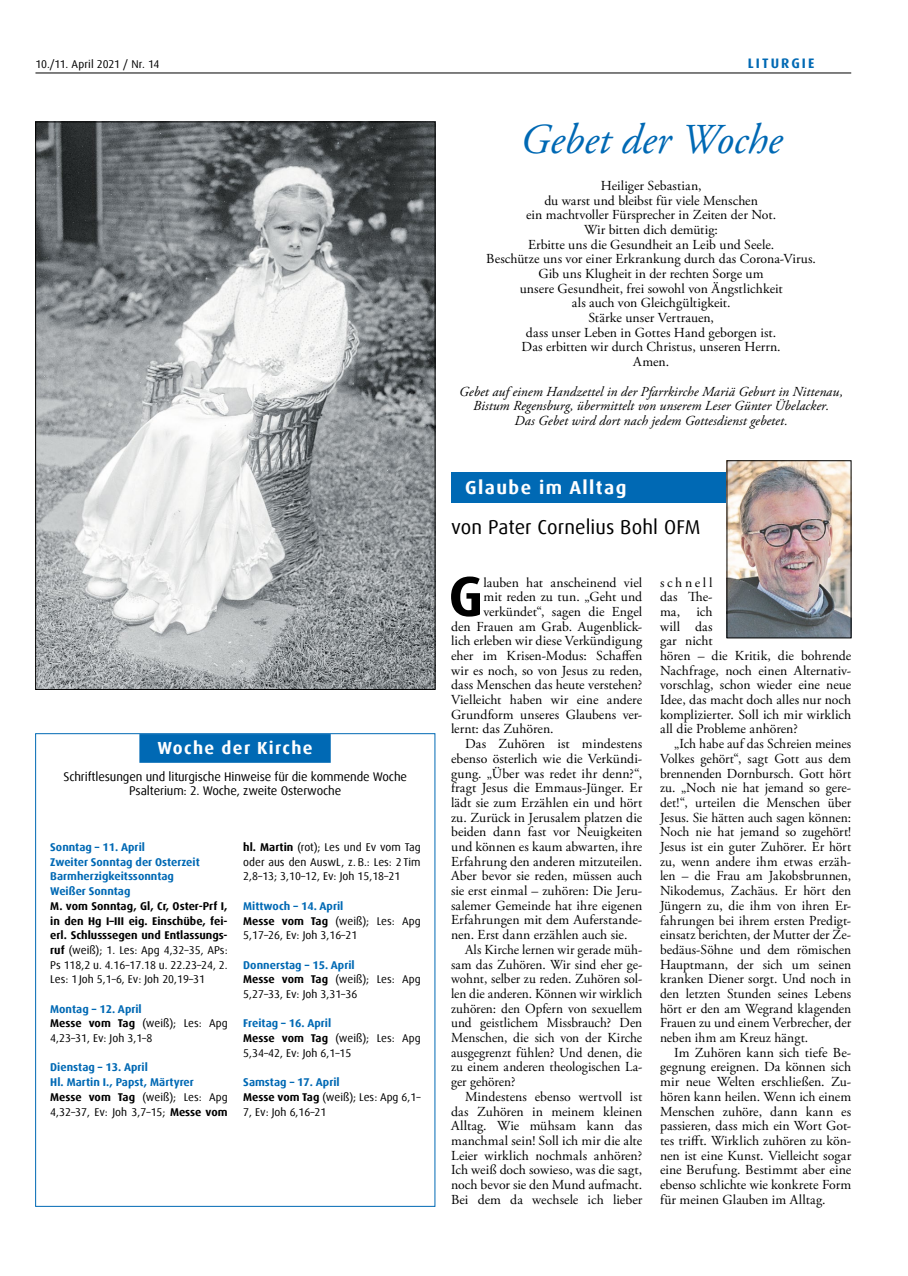
<style>
.page{position:relative;width:908px;height:1276px;background:#fff}
.page>*{position:absolute;margin:0;border:0;box-sizing:border-box;transform-origin:0 0}
.t1{font:700 56.5px "Dax Offc Pro";color:#000}
.t2{font:italic 42.5px "Adobe Garamond Pro";letter-spacing:-.005em;color:#0069b4}
.t3{font:20px "Dax Offc Pro";color:#000}
.t4{font:700 18.75px "Dax Offc Pro";letter-spacing:.075em;color:#fff}
.t5{font:700 17.5px "Dax Offc Pro";letter-spacing:.075em;color:#fff}
.t6{font:13.75px/14.6px "Adobe Garamond Pro";letter-spacing:.005em;color:#000;text-align:justify}
.t7{font:italic 13.75px/14.6px "Adobe Garamond Pro";letter-spacing:.005em;color:#000;text-align:center}
.t8{font:700 13.75px "Dax Offc Pro";letter-spacing:.15em;color:#0069b4}
.t9{font:12.5px/14.8px "Dax Offc Pro";letter-spacing:-.01em;color:#000;text-align:center}
.t10{font:11.25px/14.8px "Dax Offc Pro";color:#000}
.t11{font:700 11.25px/14.6px "Dax Offc Pro";color:#000;text-align:justify}
.t12{font:700 11.25px/14.8px "Dax Offc Pro";color:#0069b4}
.s1{font-weight:400}
.s2{font-weight:700;color:#0069b4}
.s3{font-weight:700}
.s4{color:#000}
.s5{font-weight:400;color:#000}
</style>
<div class="page">
<hr style="left:35px;top:73px;width:815px;height:1px;background:#000">
<div style="left:139px;top:734px;width:191px;height:29px;background:#0069b4"></div>
<div style="left:451px;top:472px;width:398px;height:31px;background:#0069b4"></div>
<img style="left:728px;top:462px;width:120px;height:174px">
<div style="left:726px;top:460px;width:124px;height:178px;border:1px solid #000"></div>
<img style="left:37px;top:124px;width:396px;height:563px">
<p class="t10" style="left:35px;top:56px;width:125px">10./11. April 2021 / Nr. 14</p>
<p class="t8" style="left:747px;top:54px;width:68px">LITURGIE</p>
<h2 class="t2" style="left:520px;top:114px;width:263px">Gebet der Woche</h2>
<p class="t6" style="left:486px;top:179px;width:331px;text-align:center">Heiliger Sebastian,<br>du warst und bleibst für viele Menschen<br>ein machtvoller Fürsprecher in Zeiten der Not.<br>Wir bitten dich demütig:<br>Erbitte uns die Gesundheit an Leib und Seele.<br>Beschütze uns vor einer Erkrankung durch das Corona-Virus.<br>Gib uns Klugheit in der rechten Sorge um<br>unsere Gesundheit, frei sowohl von Ängstlichkeit<br>als auch von Gleichgültigkeit.<br>Stärke unser Vertrauen,<br>dass unser Leben in Gottes Hand geborgen ist.<br>Das erbitten wir durch Christus, unseren Herrn.<br>Amen.</p>
<p class="t7" style="left:459px;top:384px;width:385px">Gebet auf einem Handzettel in der Pfarrkirche Mariä Geburt in Nittenau,<br>Bistum Regensburg, übermittelt von unserem Leser Günter Übelacker.<br>Das Gebet wird dort nach jedem Gottesdienst gebetet.</p>
<p class="t5" style="left:157px;top:736px;width:156px">Woche der Kirche</p>
<p class="t9" style="left:63px;top:769px;width:345px">Schriftlesungen und liturgische Hinweise für die kommende Woche<br>Psalterium: 2. Woche, zweite Osterwoche</p>
<p class="t12" style="left:50px;top:840px;width:151px">Sonntag – 11. April<br>Zweiter Sonntag der Osterzeit<br>Barmherzigkeitssonntag<br>Weißer Sonntag</p>
<p class="t11" style="left:50px;top:898px;width:179px">M. vom Sonntag, Gl, Cr, Oster-Prf I, in den Hg I–III eig. Einschübe, fei&shy;erl. Schlusssegen und Entlassungs&shy;ruf <span class="s1">(weiß); 1. Les: Apg 4,32–35, APs:<br>Ps 118,2 u. 4.16–17.18 u. 22.23–24, 2.<br>Les: 1 Joh 5,1–6, Ev: Joh 20,19–31</span></p>
<p class="t10" style="left:50px;top:1001px;width:179px"><span class="s2">Montag – 12. April<br></span><span class="s3">Messe vom Tag</span> (weiß); Les: Apg<br>4,23–31, Ev: Joh 3,1–8</p>
<p class="t12" style="left:50px;top:1060px;width:179px">Dienstag – 13. April<br>Hl. Martin I., Papst, Märtyrer<br><span class="s4">Messe vom Tag</span> <span class="s5">(weiß); Les: Apg<br>4,32–37, Ev: Joh 3,7–15;</span> <span class="s4">Messe vom</span></p>
<p class="t10" style="left:243px;top:840px;width:179px;text-align:justify"><span class="s3">hl. Martin</span> (rot); Les und Ev vom Tag oder aus den AuswL, z. B.: Les: 2 Tim 2,8–13; 3,10–12, Ev: Joh 15,18–21</p>
<p class="t10" style="left:243px;top:898px;width:179px"><span class="s2">Mittwoch – 14. April<br></span><span class="s3">Messe vom Tag</span> (weiß); Les: Apg<br>5,17–26, Ev: Joh 3,16–21</p>
<p class="t10" style="left:243px;top:957px;width:179px"><span class="s2">Donnerstag – 15. April<br></span><span class="s3">Messe vom Tag</span> (weiß); Les: Apg<br>5,27–33, Ev: Joh 3,31–36</p>
<p class="t10" style="left:243px;top:1016px;width:179px"><span class="s2">Freitag – 16. April<br></span><span class="s3">Messe vom Tag</span> (weiß); Les: Apg<br>5,34–42, Ev: Joh 6,1–15</p>
<p class="t10" style="left:243px;top:1075px;width:179px"><span class="s2">Samstag – 17. April<br></span><span class="s3">Messe vom Tag</span> (weiß); Les: Apg 6,1–<br>7, Ev: Joh 6,16–21</p>
<h3 class="t4" style="left:465px;top:475px;width:163px">Glaube im Alltag</h3>
<h3 class="t3" style="left:451px;top:514px;width:251px">von Pater Cornelius Bohl OFM</h3>
<h1 class="t1" style="left:448px;top:560px;width:36px">G</h1>
<p class="t6" style="left:483px;top:575px;width:160px">lauben hat anscheinend viel</p>
<p class="t6" style="left:483px;top:590px;width:160px">mit reden zu tun. „Geht und</p>
<p class="t6" style="left:483px;top:605px;width:160px">verkündet“, sagen die Engel</p>
<p class="t6" style="left:451px;top:619px;width:193px">den Frauen am Grab. Augenblick-</p>
<p class="t6" style="left:451px;top:634px;width:193px">lich erleben wir diese Verkündigung</p>
<p class="t6" style="left:451px;top:649px;width:193px">eher im Krisen-Modus: Schaffen</p>
<p class="t6" style="left:451px;top:663px;width:193px">wir es noch, so von Jesus zu reden,</p>
<p class="t6" style="left:451px;top:678px;width:193px">dass Menschen das heute verstehen?</p>
<p class="t6" style="left:451px;top:693px;width:193px">Vielleicht haben wir eine andere</p>
<p class="t6" style="left:451px;top:707px;width:193px">Grundform unseres Glaubens ver-</p>
<p class="t6" style="left:451px;top:722px;width:104px">lernt: das Zuhören.</p>
<p class="t6" style="left:465px;top:737px;width:178px">Das Zuhören ist mindestens</p>
<p class="t6" style="left:451px;top:751px;width:193px">ebenso österlich wie die Verkündi-</p>
<p class="t6" style="left:451px;top:766px;width:193px">gung. „Über was redet ihr denn?“,</p>
<p class="t6" style="left:451px;top:781px;width:193px">fragt Jesus die Emmaus-Jünger. Er</p>
<p class="t6" style="left:451px;top:796px;width:192px">lädt sie zum Erzählen ein und hört</p>
<p class="t6" style="left:451px;top:810px;width:193px">zu. Zurück in Jerusalem platzen die</p>
<p class="t6" style="left:451px;top:825px;width:193px">beiden dann fast vor Neuigkeiten</p>
<p class="t6" style="left:451px;top:840px;width:193px">und können es kaum abwarten, ihre</p>
<p class="t6" style="left:451px;top:854px;width:193px">Erfahrung den anderen mitzuteilen.</p>
<p class="t6" style="left:451px;top:869px;width:193px">Aber bevor sie reden, müssen auch</p>
<p class="t6" style="left:451px;top:884px;width:193px">sie erst einmal – zuhören: Die Jeru-</p>
<p class="t6" style="left:451px;top:898px;width:193px">salemer Gemeinde hat ihre eigenen</p>
<p class="t6" style="left:451px;top:913px;width:193px">Erfahrungen mit dem Auferstande-</p>
<p class="t6" style="left:451px;top:928px;width:178px">nen. Erst dann erzählen auch sie.</p>
<p class="t6" style="left:465px;top:942px;width:178px">Als Kirche lernen wir gerade müh-</p>
<p class="t6" style="left:451px;top:957px;width:193px">sam das Zuhören. Wir sind eher ge-</p>
<p class="t6" style="left:451px;top:972px;width:193px">wohnt, selber zu reden. Zuhören sol-</p>
<p class="t6" style="left:451px;top:986px;width:193px">len die anderen. Können wir wirklich</p>
<p class="t6" style="left:451px;top:1001px;width:193px">zuhören: den Opfern von sexuellem</p>
<p class="t6" style="left:451px;top:1016px;width:193px">und geistlichem Missbrauch? Den</p>
<p class="t6" style="left:451px;top:1031px;width:193px">Menschen, die sich von der Kirche</p>
<p class="t6" style="left:451px;top:1045px;width:193px">ausgegrenzt fühlen? Und denen, die</p>
<p class="t6" style="left:451px;top:1060px;width:193px">zu einem anderen theologischen La-</p>
<p class="t6" style="left:451px;top:1075px;width:66px">ger gehören?</p>
<p class="t6" style="left:465px;top:1089px;width:178px">Mindestens ebenso wertvoll ist</p>
<p class="t6" style="left:451px;top:1104px;width:193px">das Zuhören in meinem kleinen</p>
<p class="t6" style="left:451px;top:1119px;width:193px">Alltag. Wie mühsam kann das</p>
<p class="t6" style="left:451px;top:1133px;width:193px">manchmal sein! Soll ich mir die alte</p>
<p class="t6" style="left:451px;top:1148px;width:193px">Leier wirklich nochmals anhören?</p>
<p class="t6" style="left:451px;top:1163px;width:193px">Ich weiß doch sowieso, was die sagt,</p>
<p class="t6" style="left:451px;top:1177px;width:193px">noch bevor sie den Mund aufmacht.</p>
<p class="t6" style="left:451px;top:1192px;width:193px">Bei dem da wechsele ich lieber</p>
<p class="t6" style="left:659px;top:575px;width:193px;text-align:left">schnell<br>das The-<br>ma, ich<br>will das<br>gar nicht<br>hören – die Kritik, die bohrende<br>Nachfrage, noch einen Alternativ&shy;vorschlag, schon wieder eine neue<br>Idee, das macht doch alles nur noch komplizierter. Soll ich mir wirklich all die Probleme anhören?</p>
<p class="t6" style="left:659px;top:737px;width:193px;text-indent:14px">„Ich habe auf das Schreien meines Volkes gehört“, sagt Gott aus dem brennenden Dornbursch. Gott hört zu. „Noch nie hat jemand so gere&shy;det!“, urteilen die Menschen über Jesus. Sie hätten auch sagen können:<br>Noch nie hat jemand so zugehört!<br>Jesus ist ein guter Zuhörer. Er hört zu, wenn andere ihm etwas erzäh&shy;len – die Frau am Jakobsbrunnen, Nikodemus, Zachäus. Er hört den Jüngern zu, die ihm von ihren Er&shy;fahrungen bei ihrem ersten Predigt&shy;einsatz berichten, der Mutter der Ze&shy;bedäus-Söhne und dem römischen Hauptmann, der sich um seinen kranken Diener sorgt. Und noch in den letzten Stunden seines Lebens hört er den am Wegrand klagenden Frauen zu und einem Verbrecher, der neben ihm am Kreuz hängt.</p>
<p class="t6" style="left:659px;top:1045px;width:193px;text-indent:14px">Im Zuhören kann sich tiefe Be&shy;gegnung ereignen. Da können sich mir neue Welten erschließen. Zu&shy;hören kann heilen. Wenn ich einem Menschen zuhöre, dann kann es passieren, dass mich ein Wort Got&shy;tes trifft. Wirklich zuhören zu kön&shy;nen ist eine Kunst. Vielleicht sogar eine Berufung. Bestimmt aber eine ebenso schlichte wie konkrete Form für meinen Glauben im Alltag.</p>
</div>
